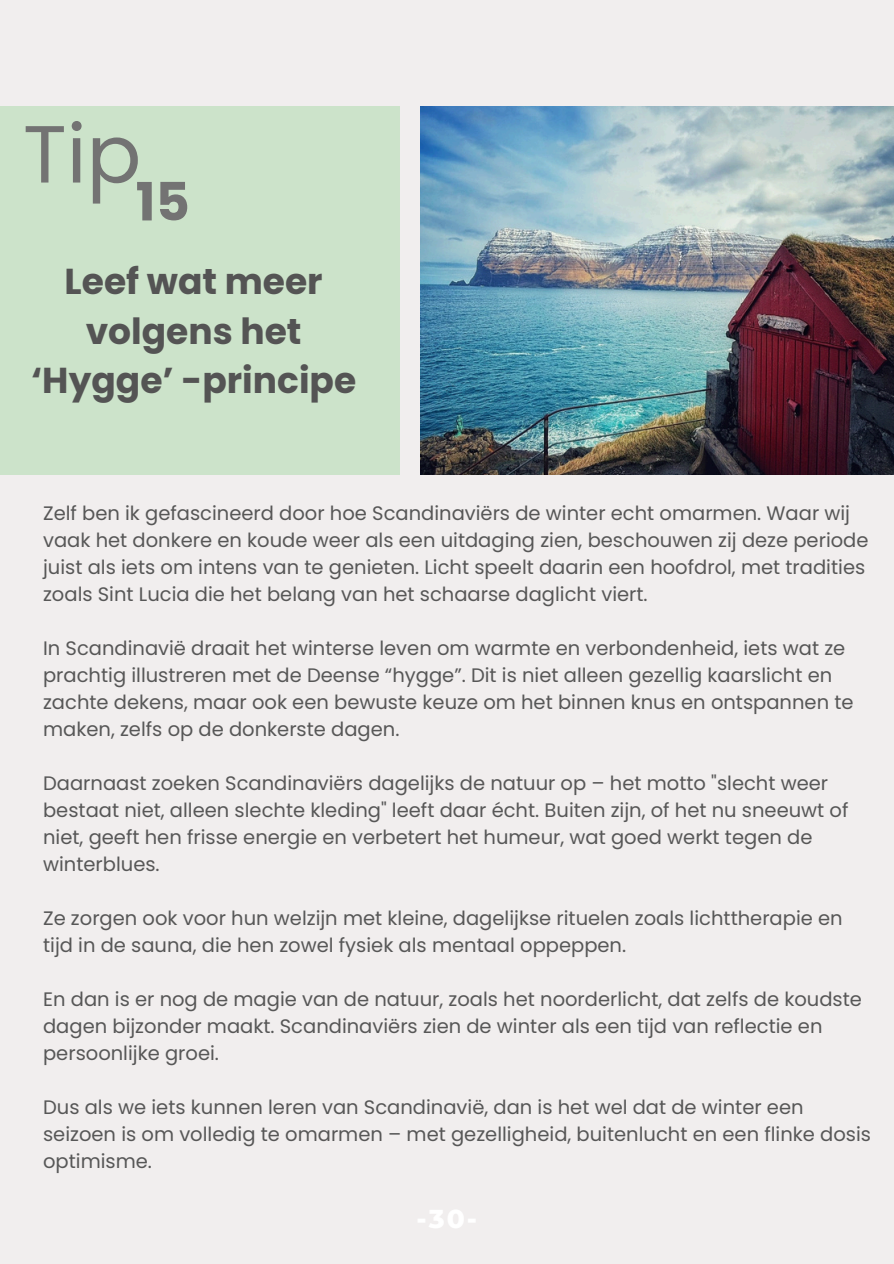
<style>
.page{position:relative;width:894px;height:1264px;background:#fff}
.page>*{position:absolute;margin:0;border:0;box-sizing:border-box;transform-origin:0 0}
.t1{font:80.85px "Poppins";color:#737373}
.t2{font:700 52.8px "Poppins";color:#737373}
.t3{font:700 36px/49.5px "Poppins";color:#545454;text-align:center}
.t4{font:19.5px/27px "Poppins";color:#575757}
</style>
<div class="page">
<div style="left:0;top:0;width:893px;height:1263px;background:#f1eeee"></div>
<img style="left:420px;top:106px;width:473px;height:368px">
<div style="left:0;top:106px;width:400px;height:368px;background:#cce3ca"></div>
<p class="t1" style="left:23px;top:98px;width:120px">Tip</p>
<h1 class="t2" style="left:136px;top:165px;width:56px">15</h1>
<p class="t3" style="left:31px;top:257px;width:327px">Leef wat meer volgens het ‘Hygge’ -principe</p>
<h2 class="t4" style="left:43px;top:499px;width:826px">Zelf ben ik gefascineerd door hoe Scandinaviërs de winter echt omarmen. Waar wij vaak het donkere en koude weer als een uitdaging zien, beschouwen zij deze periode juist als iets om intens van te genieten. Licht speelt daarin een hoofdrol, met tradities zoals Sint Lucia die het belang van het schaarse daglicht viert.</h2>
<p class="t4" style="left:43px;top:634px;width:811px">In Scandinavië draait het winterse leven om warmte en verbondenheid, iets wat ze prachtig illustreren met de Deense “hygge”. Dit is niet alleen gezellig kaarslicht en zachte dekens, maar ook een bewuste keuze om het binnen knus en ontspannen te maken, zelfs op de donkerste dagen.</p>
<p class="t4" style="left:43px;top:769px;width:806px">Daarnaast zoeken Scandinaviërs dagelijks de natuur op – het motto "slecht weer bestaat niet, alleen slechte kleding" leeft daar écht. Buiten zijn, of het nu sneeuwt of niet, geeft hen frisse energie en verbetert het humeur, wat goed werkt tegen de winterblues.</p>
<p class="t4" style="left:43px;top:904px;width:800px">Ze zorgen ook voor hun welzijn met kleine, dagelijkse rituelen zoals lichttherapie en tijd in de sauna, die hen zowel fysiek als mentaal oppeppen.</p>
<p class="t4" style="left:43px;top:985px;width:820px">En dan is er nog de magie van de natuur, zoals het noorderlicht, dat zelfs de koudste dagen bijzonder maakt. Scandinaviërs zien de winter als een tijd van reflectie en persoonlijke groei.</p>
<p class="t4" style="left:43px;top:1093px;width:829px">Dus als we iets kunnen leren van Scandinavië, dan is het wel dat de winter een seizoen is om volledig te omarmen – met gezelligheid, buitenlucht en een flinke dosis optimisme.</p>
</div>
